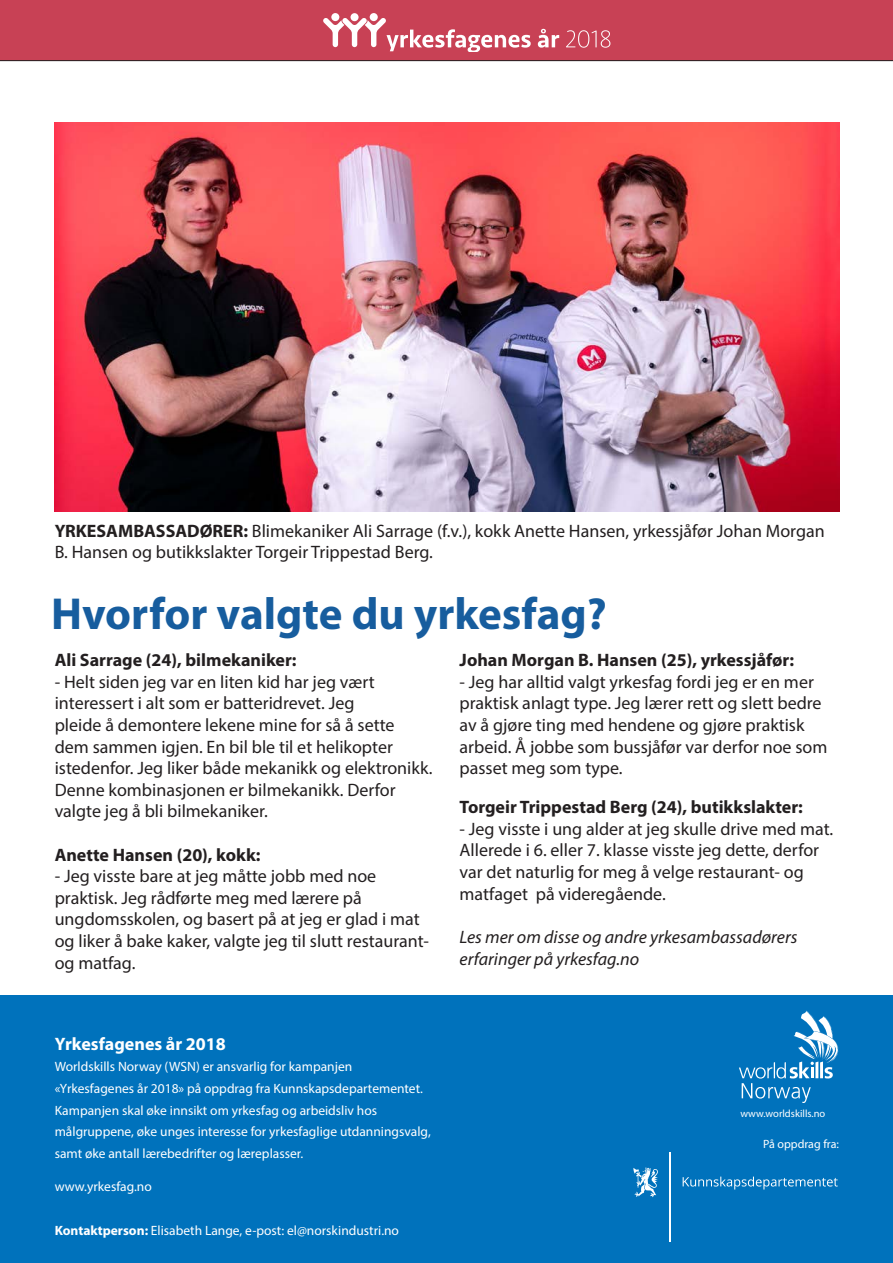
<style>
.page{position:relative;width:893px;height:1263px;background:#fff}
.page>*{position:absolute;margin:0;border:0;box-sizing:border-box;transform-origin:0 0}
.t1{font:700 45px "Myriad Pro";color:#175d9e}
.Body{font:18px/21.6px "Myriad Pro";color:#231f20}
.Body-2{font:700 18px "Myriad Pro";color:#231f20}
.t2{font:italic 18px/21.6px "Myriad Pro";color:#231f20}
.Body-3{font:700 18px "Myriad Pro";color:#fff}
.Body-4{font:13.5px/21.6px "Myriad Pro";color:#fff}
.Body-5{font:12px "Myriad Pro";color:#fff}
.Body-6{font:10.5px "Myriad Pro";color:#fff}
.s1{font-weight:700}
</style>
<div class="page">
<div style="left:0;top:0;width:893px;height:61px;background:#c84155"></div>
<div style="left:0;top:995px;width:893px;height:268px;background:#0072bc"></div>
<svg style="left:683px;top:1176px;width:155px;height:13px"></svg>
<svg style="left:633px;top:1167px;width:25px;height:30px"></svg>
<hr style="left:670px;top:1152px;width:1px;height:90px;background:#fff">
<svg style="left:739px;top:1010px;width:100px;height:93px"></svg>
<svg style="left:538px;top:29px;width:21px;height:19px"></svg>
<svg style="left:566px;top:30px;width:44px;height:18px"></svg>
<div style="left:370px;top:13px;width:8px;height:8px;background:#fff;border-radius:50%"></div>
<div style="left:331px;top:13px;width:8px;height:8px;background:#fff;border-radius:50%"></div>
<div style="left:350px;top:13px;width:9px;height:8px;background:#fff;border-radius:50%"></div>
<svg style="left:323px;top:18px;width:208px;height:33px"></svg>
<img style="left:55px;top:122px;width:785px;height:389px">
<p class="Body" style="left:55px;top:519px;width:772px"><span class="s1">YRKESAMBASSADØRER:</span> Blimekaniker Ali Sarrage (f.v.), kokk Anette Hansen, yrkessjåfør Johan Morgan<br>B. Hansen og butikkslakter Torgeir Trippestad Berg.</p>
<p class="t1" style="left:51px;top:584px;width:557px">Hvorfor valgte du yrkesfag?</p>
<p class="Body-2" style="left:55px;top:648px;width:243px">Ali Sarrage (24), bilmekaniker:</p>
<p class="Body" style="left:55px;top:671px;width:379px">- Helt siden jeg var en liten kid har jeg vært interessert i alt som er batteridrevet. Jeg<br>pleide å demontere lekene mine for så å sette dem sammen igjen. En bil ble til et helikopter istedenfor. Jeg liker både mekanikk og elektronikk.<br>Denne kombinasjonen er bilmekanikk. Derfor valgte jeg å bli bilmekaniker.</p>
<p class="Body-2" style="left:55px;top:843px;width:207px">Anette Hansen (20), kokk:</p>
<p class="Body" style="left:55px;top:865px;width:376px">- Jeg visste bare at jeg måtte jobb med noe praktisk. Jeg rådførte meg med lærere på ungdomsskolen, og basert på at jeg er glad i mat og liker å bake kaker, valgte jeg til slutt restaurant&shy;og matfag.</p>
<p class="Body-3" style="left:55px;top:1032px;width:173px">Yrkesfagenes år 2018</p>
<p class="Body-4" style="left:55px;top:1056px;width:370px">Worldskills Norway (WSN) er ansvarlig for kampanjen «Yrkesfagenes år 2018» på oppdrag fra Kunnskapsdepartementet.</p>
<p class="Body-4" style="left:55px;top:1099px;width:378px">Kampanjen skal øke innsikt om yrkesfag og arbeidsliv hos målgruppene, øke unges interesse for yrkesfaglige utdanningsvalg, samt øke antall lærebedrifter og læreplasser.</p>
<p class="Body-4" style="left:55px;top:1176px;width:99px">www.yrkesfag.no</p>
<p class="Body-4" style="left:55px;top:1219px;width:346px"><span class="s1">Kontaktperson:</span> Elisabeth Lange, e-post: el@norskindustri.no</p>
<p class="Body-2" style="left:460px;top:648px;width:336px">Johan Morgan B. Hansen (25), yrkessjåfør:</p>
<p class="Body" style="left:460px;top:671px;width:369px">- Jeg har alltid valgt yrkesfag fordi jeg er en mer praktisk anlagt type. Jeg lærer rett og slett bedre av å gjøre ting med hendene og gjøre praktisk arbeid. Å jobbe som bussjåfør var derfor noe som passet meg som type.</p>
<p class="Body-2" style="left:460px;top:795px;width:345px">Torgeir Trippestad Berg (24), butikkslakter:</p>
<p class="Body" style="left:460px;top:818px;width:375px">- Jeg visste i ung alder at jeg skulle drive med mat.<br>Allerede i 6. eller 7. klasse visste jeg dette, derfor var det naturlig for meg å velge restaurant- og matfaget på videregående.</p>
<p class="t2" style="left:460px;top:926px;width:339px">Les mer om disse og andre yrkesambassadørers erfaringer på yrkesfag.no</p>
<p class="Body-6" style="left:740px;top:1107px;width:86px">www.worldskills.no</p>
<p class="Body-5" style="left:763px;top:1137px;width:77px">På oppdrag fra:</p>
</div>
